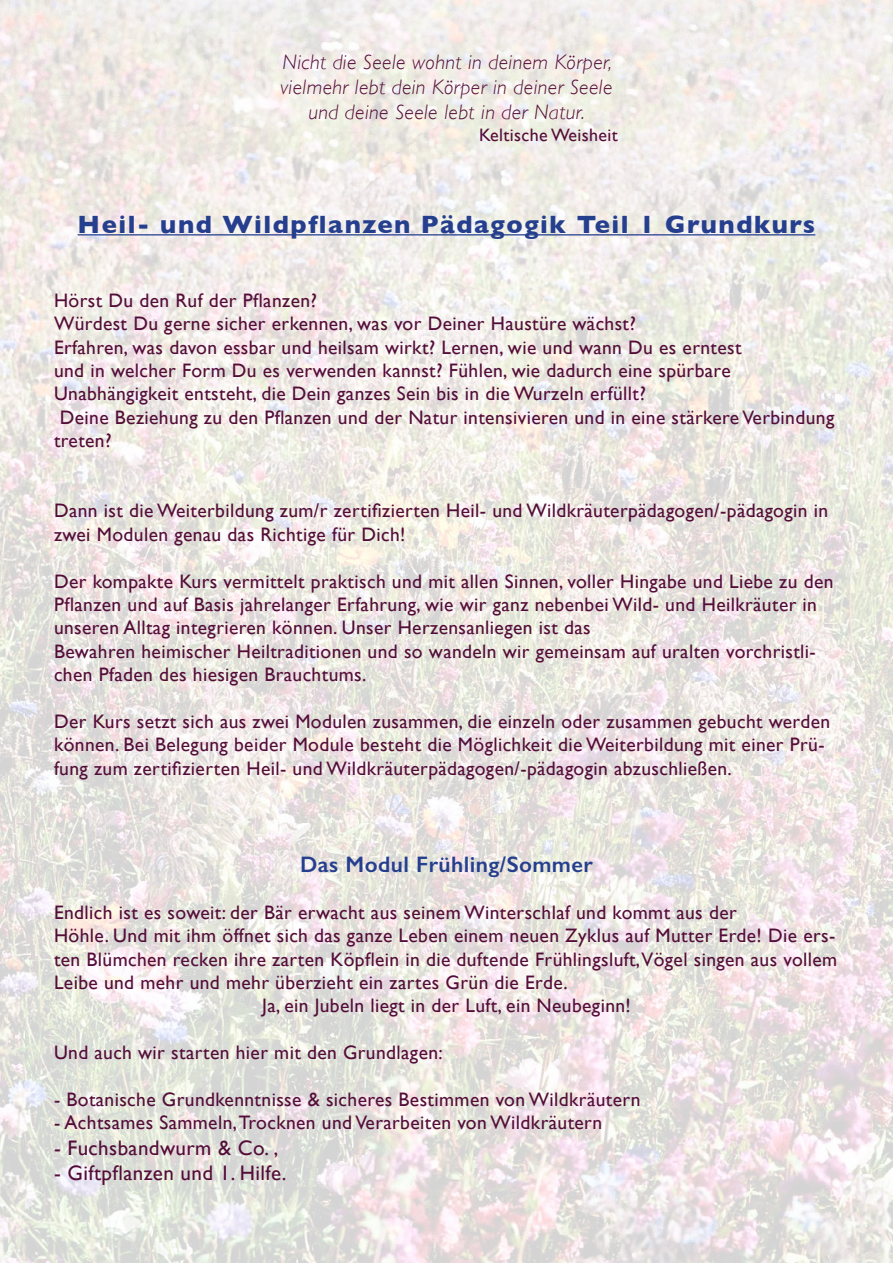
<style>
.page{position:relative;width:893px;height:1263px;background:#fff}
.page>*{position:absolute;margin:0;border:0;box-sizing:border-box;transform-origin:0 0}
.t1{font:700 25.5px "Gill Sans";letter-spacing:.06em;color:#253f8e}
.t2{font:600 22.5px "Gill Sans";letter-spacing:.02em;color:#253f8e}
.t3{font:italic 300 21px/25.2px "Gill Sans";letter-spacing:.02em;color:#540d39;text-align:center}
.t4{font:21px "Gill Sans";letter-spacing:.02em;color:#540d39}
.t5{font:19.5px/23.4px "Gill Sans";letter-spacing:.02em;color:#540d39}
.t6{font:18px "Gill Sans";letter-spacing:.02em;color:#540d39}
</style>
<div class="page">
<img style="left:0;top:0;width:893px;height:1263px">
<hr style="left:78px;top:234px;width:737px;height:1px;background:#253f8e">
<p class="t3" style="left:281px;top:49px;width:333px">Nicht die Seele wohnt in deinem Körper, vielmehr lebt dein Körper in deiner Seele und deine Seele lebt in der Natur.</p>
<p class="t6" style="left:479px;top:124px;width:140px">Keltische Weisheit</p>
<h1 class="t1" style="left:78px;top:204px;width:739px">Heil- und Wildpflanzen Pädagogik Teil 1 Grundkurs</h1>
<p class="t5" style="left:54px;top:288px;width:782px">Hörst Du den Ruf der Pflanzen?<br>Würdest Du gerne sicher erkennen, was vor Deiner Haustüre wächst?<br>Erfahren, was davon essbar und heilsam wirkt? Lernen, wie und wann Du es erntest<br>und in welcher Form Du es verwenden kannst? Fühlen, wie dadurch eine spürbare Unabhängigkeit entsteht, die Dein ganzes Sein bis in die Wurzeln erfüllt?<br>Deine Beziehung zu den Pflanzen und der Natur intensivieren und in eine stärkere Verbindung treten?</p>
<p class="t5" style="left:54px;top:499px;width:776px">Dann ist die Weiterbildung zum/r zertifizierten Heil- und Wildkräuterpädagogen/-pädagogin in zwei Modulen genau das Richtige für Dich!</p>
<p class="t5" style="left:54px;top:569px;width:781px">Der kompakte Kurs vermittelt praktisch und mit allen Sinnen, voller Hingabe und Liebe zu den Pflanzen und auf Basis jahrelanger Erfahrung, wie wir ganz nebenbei Wild- und Heilkräuter in unseren Alltag integrieren können. Unser Herzensanliegen ist das<br>Bewahren heimischer Heiltraditionen und so wandeln wir gemeinsam auf uralten vorchristli&shy;chen Pfaden des hiesigen Brauchtums.</p>
<p class="t5" style="left:54px;top:709px;width:778px">Der Kurs setzt sich aus zwei Modulen zusammen, die einzeln oder zusammen gebucht werden können. Bei Belegung beider Module besteht die Möglichkeit die Weiterbildung mit einer Prü&shy;fung zum zertifizierten Heil- und Wildkräuterpädagogen/-pädagogin abzuschließen.</p>
<p class="t2" style="left:300px;top:851px;width:294px">Das Modul Frühling/Sommer</p>
<p class="t5" style="left:54px;top:900px;width:684px">Endlich ist es soweit: der Bär erwacht aus seinem Winterschlaf und kommt aus der</p>
<p class="t5" style="left:54px;top:924px;width:783px">Höhle. Und mit ihm öffnet sich das ganze Leben einem neuen Zyklus auf Mutter Erde! Die ers-</p>
<p class="t5" style="left:54px;top:947px;width:785px">ten Blümchen recken ihre zarten Köpflein in die duftende Frühlingsluft, Vögel singen aus vollem</p>
<p class="t5" style="left:54px;top:970px;width:515px">Leibe und mehr und mehr überzieht ein zartes Grün die Erde.</p>
<p class="t5" style="left:262px;top:994px;width:370px">Ja, ein Jubeln liegt in der Luft, ein Neubeginn!</p>
<p class="t5" style="left:54px;top:1041px;width:390px">Und auch wir starten hier mit den Grundlagen:</p>
<p class="t5" style="left:54px;top:1087px;width:588px">- Botanische Grundkenntnisse &amp; sicheres Bestimmen von Wildkräutern</p>
<p class="t5" style="left:54px;top:1111px;width:550px">- Achtsames Sammeln, Trocknen und Verarbeiten von Wildkräutern</p>
<p class="t4" style="left:54px;top:1135px;width:226px">- Fuchsbandwurm &amp; Co. ,</p>
<p class="t4" style="left:54px;top:1160px;width:234px">- Giftpflanzen und 1. Hilfe.</p>
</div>
